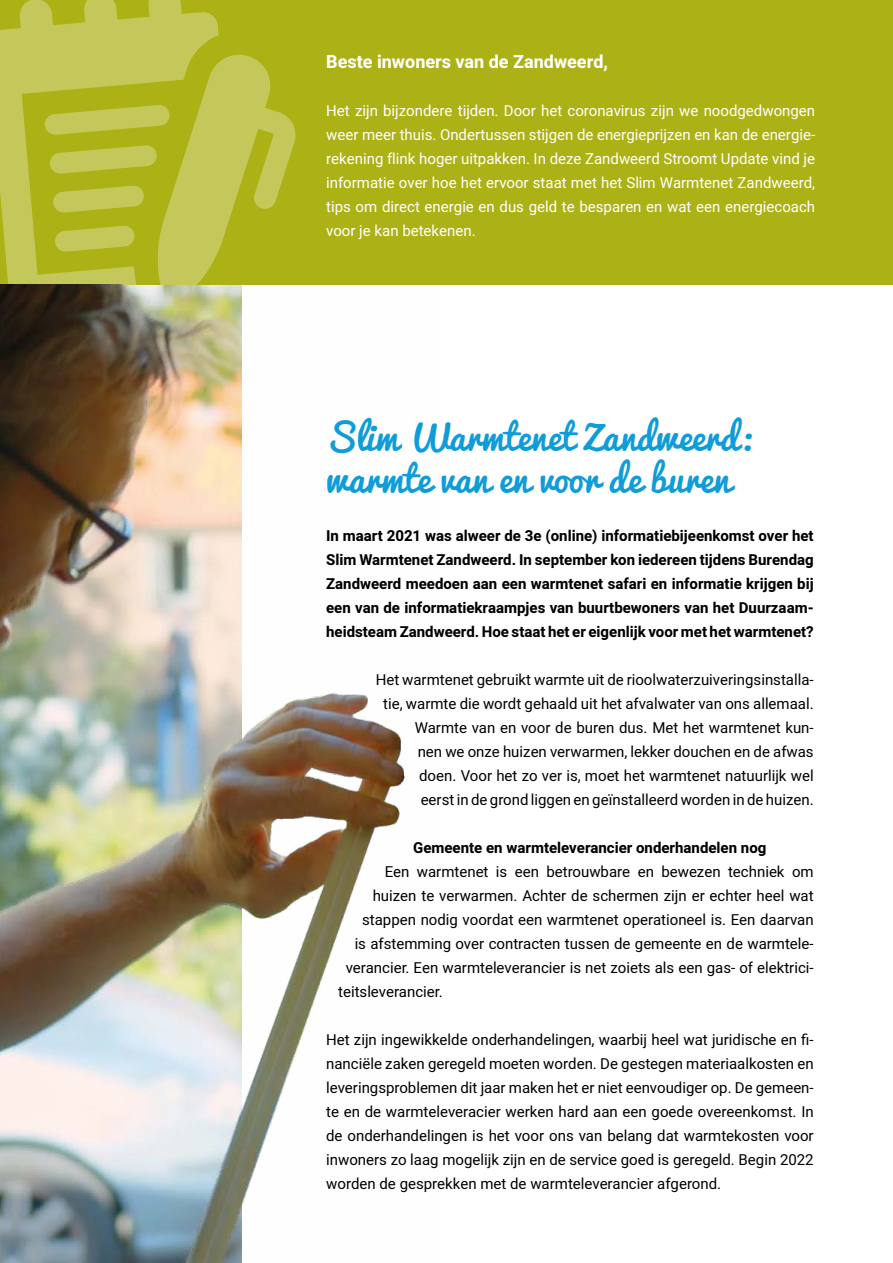
<style>
.page{position:relative;width:893px;height:1263px;background:#fff}
.page>*{position:absolute;margin:0;border:0;box-sizing:border-box;transform-origin:0 0}
.t1{font:36px/42px "Pacifico";color:#0f9cd8}
.t2{font:700 18px "Heebo";color:#fff}
.t3{font:15px/24px "Heebo";color:#000;text-align:right}
.t4{font:700 15px/24px "Heebo";color:#000;text-align:justify}
.t5{font:15px/24px "Heebo";color:#fff;text-align:justify}
</style>
<div class="page">
<div style="left:0;top:0;width:893px;height:284px;background:#acb216"></div>
<svg style="left:0;top:0;width:296px;height:284px;fill:#c4c85b"></svg>
<img style="left:0;top:284px;width:441px;height:979px">
<p class="t2" style="left:326px;top:49px;width:283px">Beste inwoners van de Zandweerd,</p>
<p class="t5" style="left:326px;top:99px;width:490px">Het zijn bijzondere tijden. Door het coronavirus zijn we noodgedwongen weer meer thuis. Ondertussen stijgen de energieprijzen en kan de energie&shy;rekening flink hoger uitpakken. In deze Zandweerd Stroomt Update vind je informatie over hoe het ervoor staat met het Slim Warmtenet Zandweerd, tips om direct energie en dus geld te besparen en wat een energiecoach voor je kan betekenen.</p>
<h1 class="t1" style="left:326px;top:415px;width:427px">Slim Warmtenet Zandweerd: warmte van en voor de buren</h1>
<p class="t4" style="left:326px;top:524px;width:489px">In maart 2021 was alweer de 3e (online) informatiebijeenkomst over het Slim Warmtenet Zandweerd. In september kon iedereen tijdens Burendag Zandweerd meedoen aan een warmtenet safari en informatie krijgen bij een van de informatiekraampjes van buurtbewoners van het Duurzaam&shy;heidsteam Zandweerd. Hoe staat het er eigenlijk voor met het warmtenet?</p>
<p class="t3" style="left:376px;top:667px;width:439px">Het warmtenet gebruikt warmte uit de rioolwaterzuiveringsinstalla&shy;tie, warmte die wordt gehaald uit het afvalwater van ons allemaal.<br>Warmte van en voor de buren dus. Met het warmtenet kun-<br>nen we onze huizen verwarmen, lekker douchen en de afwas<br>doen. Voor het zo ver is, moet het warmtenet natuurlijk wel<br>eerst in de grond liggen en geïnstalleerd worden in de huizen.</p>
<p class="t4" style="left:413px;top:836px;width:355px">Gemeente en warmteleverancier onderhandelen nog</p>
<p class="t3" style="left:385px;top:859px;width:430px">Een warmtenet is een betrouwbare en bewezen techniek om</p>
<p class="t3" style="left:373px;top:883px;width:442px">huizen te verwarmen. Achter de schermen zijn er echter heel wat</p>
<p class="t3" style="left:362px;top:907px;width:453px">stappen nodig voordat een warmtenet operationeel is. Een daarvan</p>
<p class="t3" style="left:355px;top:931px;width:460px">is afstemming over contracten tussen de gemeente en de warmtele-</p>
<p class="t3" style="left:346px;top:955px;width:469px">verancier. Een warmteleverancier is net zoiets als een gas- of elektrici-</p>
<p class="t3" style="left:338px;top:979px;width:106px">teitsleverancier.</p>
<p class="t3" style="left:326px;top:1027px;width:489px;text-align:justify">Het zijn ingewikkelde onderhandelingen, waarbij heel wat juridische en fi&shy;nanciële zaken geregeld moeten worden. De gestegen materiaalkosten en leveringsproblemen dit jaar maken het er niet eenvoudiger op. De gemeen&shy;te en de warmteleveracier werken hard aan een goede overeenkomst. In de onderhandelingen is het voor ons van belang dat warmtekosten voor inwoners zo laag mogelijk zijn en de service goed is geregeld. Begin 2022 worden de gesprekken met de warmteleverancier afgerond.</p>
</div>
